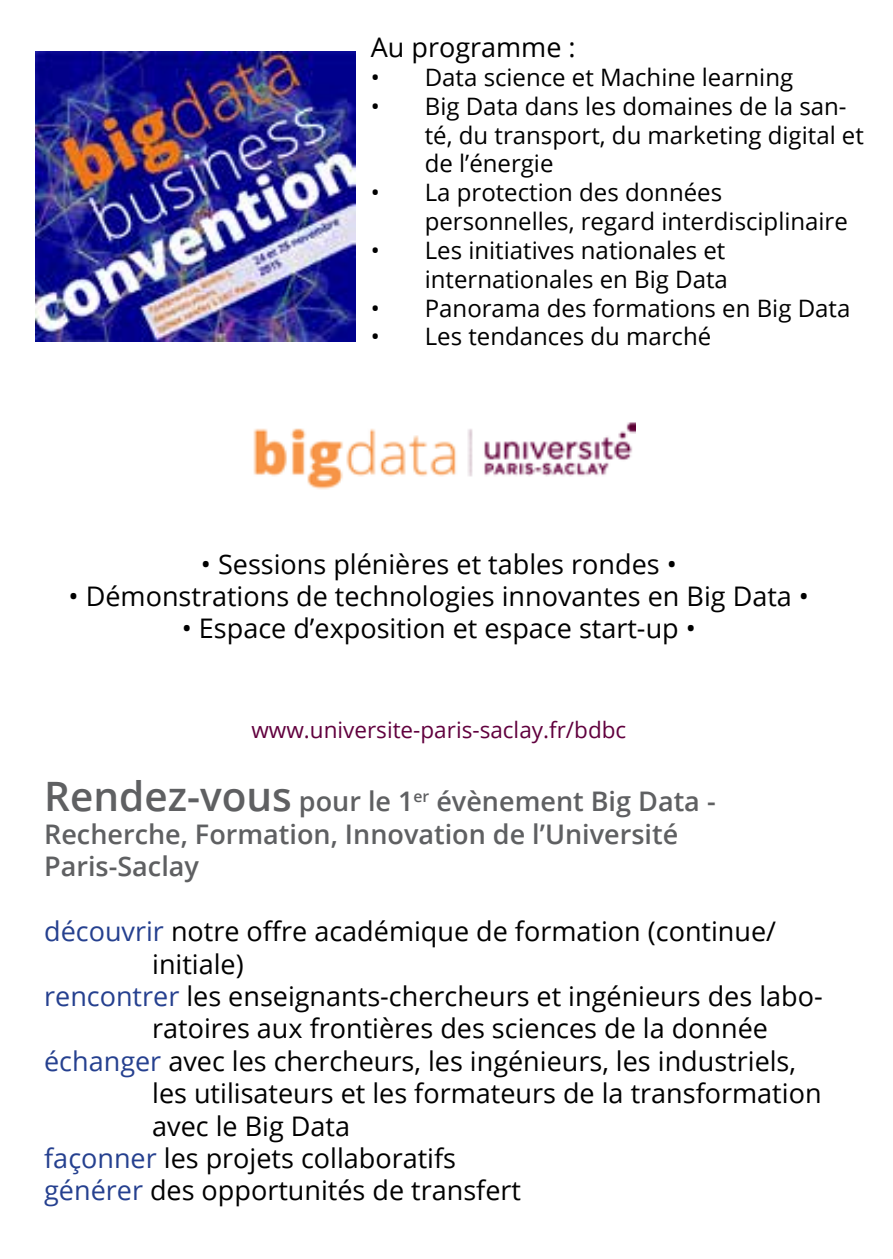
<style>
.page{position:relative;width:893px;height:1259px;background:#fff}
.page>*{position:absolute;margin:0;border:0;box-sizing:border-box;transform-origin:0 0}
.t1{font:27px "Open Sans";color:#000}
.t2{font:600 27px/32.4px "Open Sans";color:#5f6062}
.t3{font:24px/28.8px "Open Sans";color:#000}
.t4{font:22.5px "Open Sans";color:#61003e}
.s1{font-size:40.5px}
.s2{color:#25408f}
</style>
<div class="page">
<img style="left:253px;top:422px;width:382px;height:68px">
<img style="left:36px;top:52px;width:319px;height:290px">
<p class="t1" style="left:371px;top:29px;width:206px">Au programme :</p>
<p class="t3" style="left:371px;top:62px;width:424px">• Data science et Machine learning</p>
<p class="t3" style="left:425px;top:91px;width:441px;text-indent:-54px">• Big Data dans les domaines de la san&shy;té, du transport, du marketing digital et de l’énergie</p>
<p class="t3" style="left:425px;top:178px;width:425px;text-indent:-54px">• La protection des données personnelles, regard interdisciplinaire</p>
<p class="t3" style="left:371px;top:235px;width:359px;text-align:right">• Les initiatives nationales et internationales en Big Data</p>
<p class="t3" style="left:371px;top:293px;width:481px">• Panorama des formations en Big Data</p>
<p class="t3" style="left:371px;top:322px;width:342px">• Les tendances du marché</p>
<p class="t1" style="left:201px;top:545px;width:477px">• Sessions plénières et tables rondes •</p>
<p class="t1" style="left:69px;top:578px;width:742px">• Démonstrations de technologies innovantes en Big Data •</p>
<p class="t1" style="left:182px;top:610px;width:516px">• Espace d’exposition et espace start-up •</p>
<p class="t4" style="left:251px;top:714px;width:376px">www.universite-paris-saclay.fr/bdbc</p>
<p class="t2" style="left:44px;top:785px;width:673px"><span class="s1">Rendez-vous</span> pour le 1<sup>er</sup> évènement Big Data -<br>Recherche, Formation, Innovation de l’Université<br>Paris-Saclay</p>
<p class="t1" style="left:44px;top:913px;width:733px"><span class="s2">découvrir</span> notre offre académique de formation (continue/</p>
<p class="t1" style="left:152px;top:945px;width:93px">initiale)</p>
<p class="t1" style="left:44px;top:977px;width:780px"><span class="s2">rencontrer</span> les enseignants-chercheurs et ingénieurs des labo-</p>
<p class="t1" style="left:152px;top:1010px;width:617px">ratoires aux frontières des sciences de la donnée</p>
<p class="t1" style="left:44px;top:1042px;width:753px"><span class="s2">échanger</span> avec les chercheurs, les ingénieurs, les industriels,</p>
<p class="t1" style="left:152px;top:1075px;width:671px">les utilisateurs et les formateurs de la transformation</p>
<p class="t1" style="left:152px;top:1107px;width:199px">avec le Big Data</p>
<p class="t1" style="left:44px;top:1139px;width:413px"><span class="s2">façonner</span> les projets collaboratifs</p>
<p class="t1" style="left:44px;top:1172px;width:478px"><span class="s2">générer</span> des opportunités de transfert</p>
</div>
